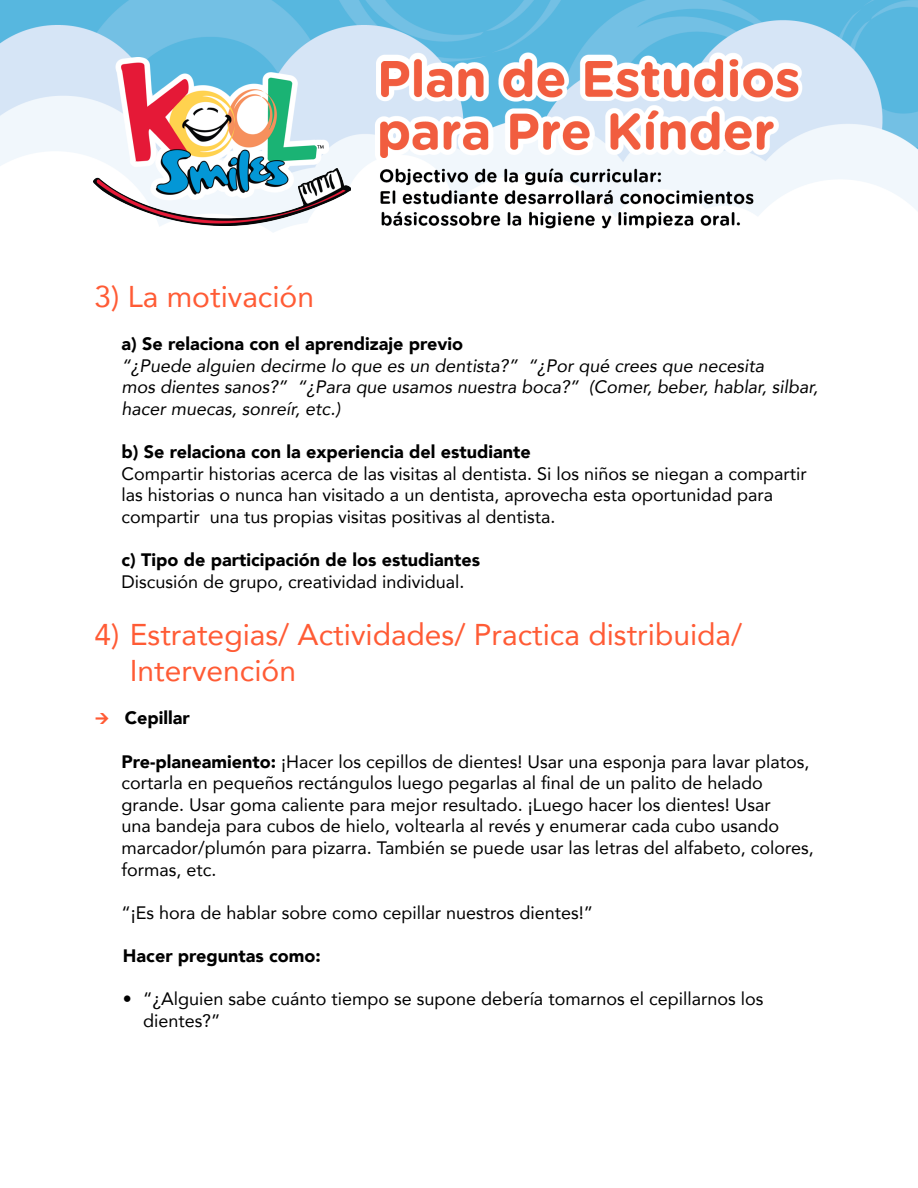
<style>
.page{position:relative;width:918px;height:1188px;background:#fff}
.page>*{position:absolute;margin:0;border:0;box-sizing:border-box;transform-origin:0 0}
.t1{font:30px/36px "Avenir";color:#ff5b35}
.t2{font:18px/21.6px "Avenir";color:#000}
.t3{font:italic 18px/21.6px "Avenir";color:#000}
.t4{font:900 18px "Avenir";color:#000}
.s1{font-weight:900}
</style>
<div class="page">
<img style="left:0;top:0;width:918px;height:232px">
<img style="left:93px;top:57px;width:258px;height:169px">
<h1 class="t1" style="left:94px;top:277px;width:221px">3) La motivación</h1>
<p class="t4" style="left:122px;top:328px;width:343px">a) Se relaciona con el aprendizaje previo</p>
<p class="t3" style="left:122px;top:354px;width:698px">“¿Puede alguien decirme lo que es un dentista?” “¿Por qué crees que necesita<br>mos dientes sanos?” “¿Para que usamos nuestra boca?” (Comer, beber, hablar, silbar, hacer muecas, sonreír, etc.)</p>
<p class="t4" style="left:122px;top:436px;width:411px">b) Se relaciona con la experiencia del estudiante</p>
<p class="t2" style="left:122px;top:462px;width:687px">Compartir historias acerca de las visitas al dentista. Si los niños se niegan a compartir las historias o nunca han visitado a un dentista, aprovecha esta oportunidad para compartir una tus propias visitas positivas al dentista.</p>
<p class="t4" style="left:122px;top:544px;width:360px">c) Tipo de participación de los estudiantes</p>
<p class="t2" style="left:122px;top:570px;width:345px">Discusión de grupo, creatividad individual.</p>
<h1 class="t1" style="left:130px;top:616px;width:614px;text-indent:-35px">4) Estrategias/ Actividades/ Practica distribuida/<br>Intervención</h1>
<p class="t4" style="left:125px;top:703px;width:67px">Cepillar</p>
<p class="t2" style="left:122px;top:750px;width:694px"><span class="s1">Pre-planeamiento:</span> ¡Hacer los cepillos de dientes! Usar una esponja para lavar platos, cortarla en pequeños rectángulos luego pegarlas al final de un palito de helado grande. Usar goma caliente para mejor resultado. ¡Luego hacer los dientes! Usar<br>una bandeja para cubos de hielo, voltearla al revés y enumerar cada cubo usando marcador/plumón para pizarra. También se puede usar las letras del alfabeto, colores, formas, etc.</p>
<p class="t2" style="left:122px;top:901px;width:473px">“¡Es hora de hablar sobre como cepillar nuestros dientes!”</p>
<p class="t4" style="left:123px;top:940px;width:199px">Hacer preguntas como:</p>
<p class="t2" style="left:143px;top:988px;width:622px;text-indent:-20px">• “¿Alguien sabe cuánto tiempo se supone debería tomarnos el cepillarnos los dientes?”</p>
</div>
